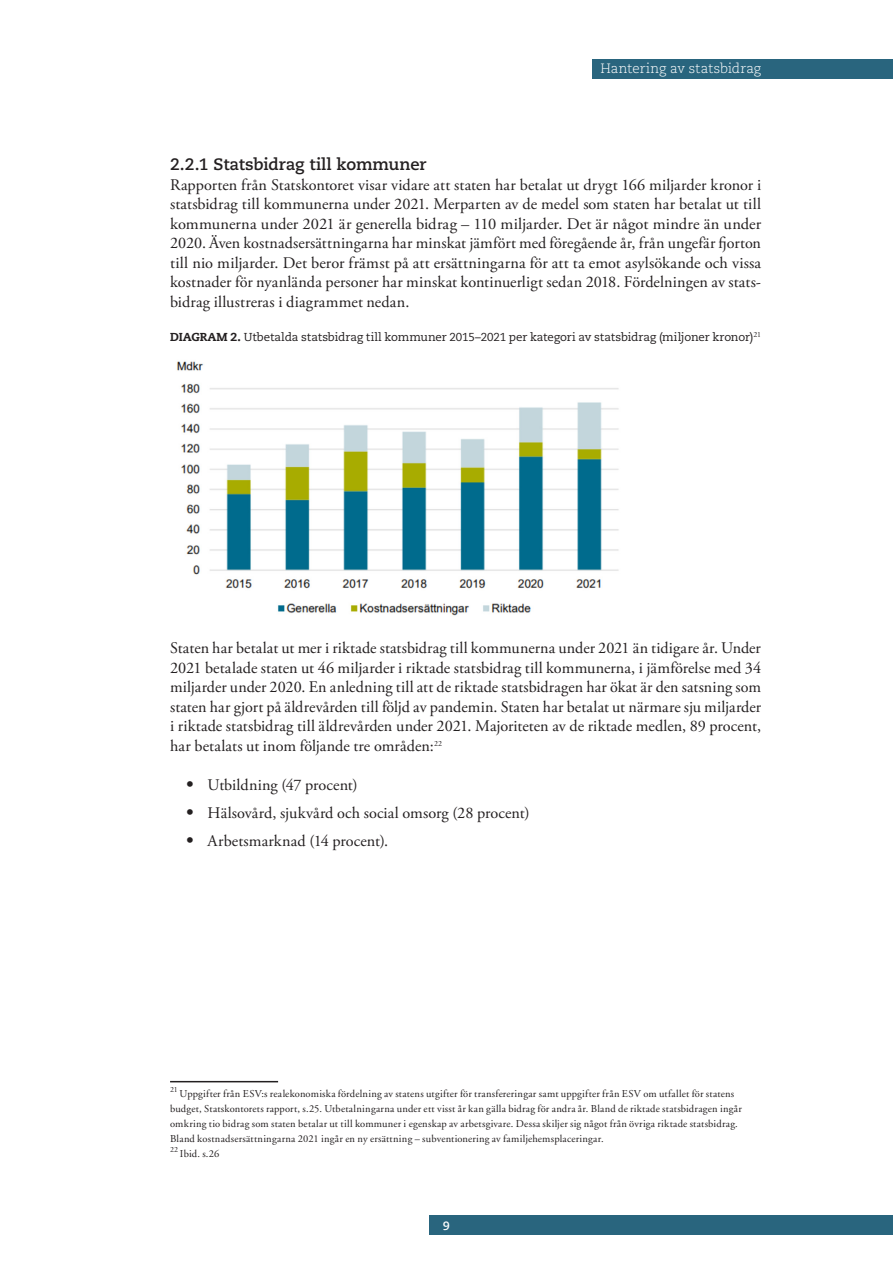
<style>
.page{position:relative;width:893px;height:1263px;background:#fff}
.page>*{position:absolute;margin:0;border:0;box-sizing:border-box;transform-origin:0 0}
.Rubrik_3_H3_-_Index{font:700 16.5px "Caecilia LT Std";letter-spacing:-.005em;color:#231f20}
.Brödtext_Garamond{font:16.2px/19.5px "Adobe Garamond Pro";letter-spacing:.005em;color:#231f20;text-align:justify}
.t1{font:300 13.5px "Caecilia LT Std";color:#fff}
.t2{font:700 12px "Caecilia LT Std";color:#fff}
.Figurtext_-_Ej_Artef{font:11.55px "Caecilia LT Std";letter-spacing:-.01em;color:#231f20}
.Fotnot_utan_linje{font:10.5px/15px "Adobe Garamond";letter-spacing:.02em;color:#231f20}
.s1{font-weight:800}
.s2{font-weight:700;font-size:18px}
</style>
<div class="page">
<div style="left:429px;top:1216px;width:464px;height:19px;background:#29657e"></div>
<div style="left:592px;top:59px;width:301px;height:19px;background:#29657e"></div>
<img style="left:176px;top:361px;width:443px;height:255px">
<hr style="left:170px;top:1081px;width:108px;height:1px;background:#231f20">
<p class="t1" style="left:600px;top:61px;width:162px">Hantering av statsbidrag</p>
<h2 class="Rubrik_3_H3_-_Index" style="left:170px;top:155px;width:258px">2.2.1 Statsbidrag till kommuner</h2>
<p class="Brödtext_Garamond" style="left:170px;top:175px;width:593px">Rapporten från Statskontoret visar vidare att staten har betalat ut drygt 166 miljarder kronor i statsbidrag till kommunerna under 2021. Merparten av de medel som staten har betalat ut till kommunerna under 2021 är generella bidrag – 110 miljarder. Det är något mindre än under 2020. Även kostnadsersättningarna har minskat jämfört med föregående år, från ungefär fjorton till nio miljarder. Det beror främst på att ersättningarna för att ta emot asylsökande och vissa kostnader för nyanlända personer har minskat kontinuerligt sedan 2018. Fördelningen av stats&shy;bidrag illustreras i diagrammet nedan.</p>
<p class="Figurtext_-_Ej_Artef" style="left:170px;top:330px;width:593px"><span class="s1">DIAGRAM 2.</span> Utbetalda statsbidrag till kommuner 2015–2021 per kategori av statsbidrag (miljoner kronor)<sup>21</sup></p>
<p class="Brödtext_Garamond" style="left:170px;top:639px;width:593px">Staten har betalat ut mer i riktade statsbidrag till kommunerna under 2021 än tidigare år. Under 2021 betalade staten ut 46 miljarder i riktade statsbidrag till kommunerna, i jämförelse med 34 miljarder under 2020. En anledning till att de riktade statsbidragen har ökat är den satsning som staten har gjort på äldrevården till följd av pandemin. Staten har betalat ut närmare sju miljarder i riktade statsbidrag till äldrevården under 2021. Majoriteten av de riktade medlen, 89 procent, har betalats ut inom följande tre områden:<sup>22</sup></p>
<p class="Brödtext_Garamond" style="left:187px;top:775px;width:173px"><span class="s2">•</span> Utbildning (47 procent)</p>
<p class="Brödtext_Garamond" style="left:187px;top:803px;width:344px"><span class="s2">•</span> Hälsovård, sjukvård och social omsorg (28 procent)</p>
<p class="Brödtext_Garamond" style="left:187px;top:831px;width:203px"><span class="s2">•</span> Arbetsmarknad (14 procent).</p>
<p class="Fotnot_utan_linje" style="left:170px;top:1086px;width:573px"><sup>21</sup> Uppgifter från ESV:s realekonomiska fördelning av statens utgifter för transfereringar samt uppgifter från ESV om utfallet för statens budget, Statskontorets rapport, s.25. Utbetalningarna under ett visst år kan gälla bidrag för andra år. Bland de riktade statsbidragen ingår omkring tio bidrag som staten betalar ut till kommuner i egenskap av arbetsgivare. Dessa skiljer sig något från övriga riktade statsbidrag.<br>Bland kostnadsersättningarna 2021 ingår en ny ersättning – subventionering av familjehemsplaceringar.</p>
<p class="Fotnot_utan_linje" style="left:170px;top:1146px;width:51px"><sup>22</sup> Ibid. s.26</p>
<p class="t2" style="left:443px;top:1218px;width:9px">9</p>
</div>
